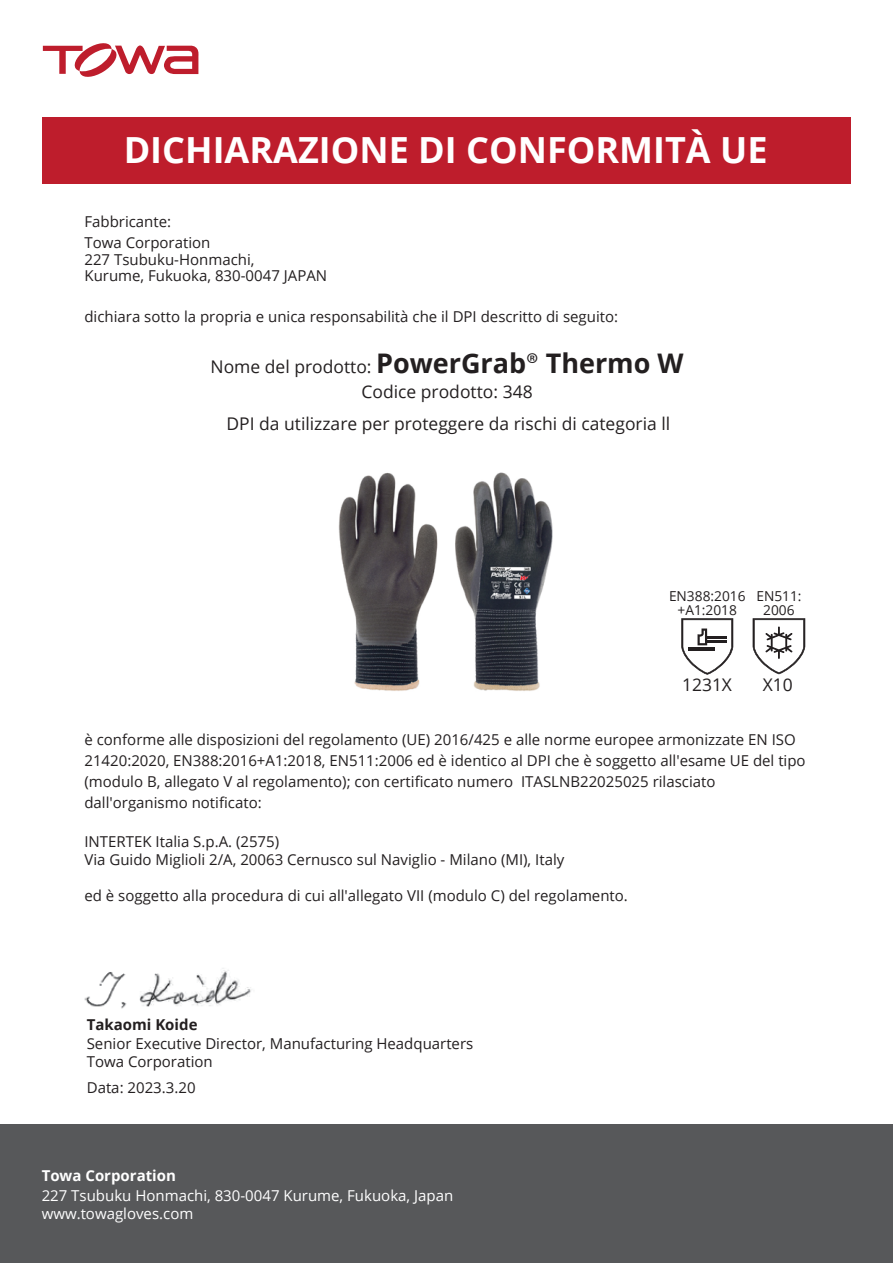
<style>
.page{position:relative;width:893px;height:1263px;background:#fff}
.page>*{position:absolute;margin:0;border:0;box-sizing:border-box;transform-origin:0 0}
.t1{font:700 36px "Open Sans";color:#fff}
.t2{font:17.55px/24.9px "Open Sans";color:#231f20;text-align:center}
.t3{font:17.4px "Open Sans";color:#231f20}
.t4{font:15px/21px "Open Sans";color:#231f20}
.t5{font:15px/18px "Open Sans";color:#fff}
.t6{font:700 15px "Open Sans";color:#fff}
.t7{font:700 15px "Open Sans";color:#231f20}
.t8{font:13.65px/13.6px "Open Sans";color:#231f20;text-align:center}
.s1{font-weight:700;font-size:27px}
.s2{font-family:"Koz Go Pr 6 N";font-size:27px}
</style>
<div class="page">
<img style="left:84px;top:968px;width:167px;height:41px">
<div style="left:43px;top:117px;width:807px;height:67px;background:#be1d2c"></div>
<svg style="left:43px;top:43px;width:156px;height:34px"></svg>
<div style="left:0;top:1125px;width:893px;height:138px;background:#57585a"></div>
<svg style="left:681px;top:618px;width:52px;height:57px"></svg>
<hr style="left:705px;top:636px;width:22px;height:3px;background:#231f20">
<hr style="left:705px;top:640px;width:22px;height:2px;background:#231f20">
<svg style="left:753px;top:618px;width:52px;height:56px"></svg>
<img style="left:338px;top:472px;width:215px;height:219px">
<h1 class="t1" style="left:124px;top:125px;width:645px">DICHIARAZIONE DI CONFORMITÀ UE</h1>
<p class="t4" style="left:84px;top:211px;width:127px">Fabbricante:<br>Towa Corporation</p>
<p class="t4" style="left:84px;top:251px;width:244px;line-height:16.5px">227 Tsubuku-Honmachi,<br>Kurume, Fukuoka, 830-0047 JAPAN</p>
<p class="t4" style="left:84px;top:306px;width:535px">dichiara sotto la propria e unica responsabilità che il DPI descritto di seguito:</p>
<p class="t2" style="left:210px;top:354px;width:475px">Nome del prodotto: <span class="s1">PowerGrab</span><span class="s2">®</span> <span class="s1">Thermo W<br></span>Codice prodotto: 348</p>
<p class="t2" style="left:226px;top:410px;width:445px">DPI da utilizzare per proteggere da rischi di categoria ll</p>
<p class="t8" style="left:669px;top:589px;width:78px">EN388:2016 +A1:2018</p>
<p class="t8" style="left:756px;top:589px;width:47px">EN511:<br>2006</p>
<p class="t3" style="left:682px;top:673px;width:51px">1231X</p>
<p class="t3" style="left:763px;top:673px;width:32px">X10</p>
<p class="t4" style="left:84px;top:728px;width:723px">è conforme alle disposizioni del regolamento (UE) 2016/425 e alle norme europee armonizzate EN ISO 21420:2020, EN388:2016+A1:2018, EN511:2006 ed è identico al DPI che è soggetto all'esame UE del tipo (modulo B, allegato V al regolamento); con certificato numero ITASLNB22025025 rilasciato dall'organismo notificato:</p>
<p class="t4" style="left:84px;top:832px;width:481px;line-height:18px">INTERTEK Italia S.p.A. (2575)<br>Via Guido Miglioli 2/A, 20063 Cernusco sul Naviglio - Milano (MI), Italy</p>
<p class="t4" style="left:84px;top:884px;width:545px">ed è soggetto alla procedura di cui all'allegato VII (modulo C) del regolamento.</p>
<p class="t7" style="left:87px;top:1014px;width:112px">Takaomi Koide</p>
<p class="t4" style="left:87px;top:1034px;width:388px;line-height:18px">Senior Executive Director, Manufacturing Headquarters<br>Towa Corporation</p>
<p class="t4" style="left:87px;top:1076px;width:110px">Data: 2023.3.20</p>
<p class="t6" style="left:42px;top:1165px;width:136px">Towa Corporation</p>
<p class="t5" style="left:42px;top:1186px;width:413px">227 Tsubuku Honmachi, 830-0047 Kurume, Fukuoka, Japan www.towagloves.com</p>
</div>
